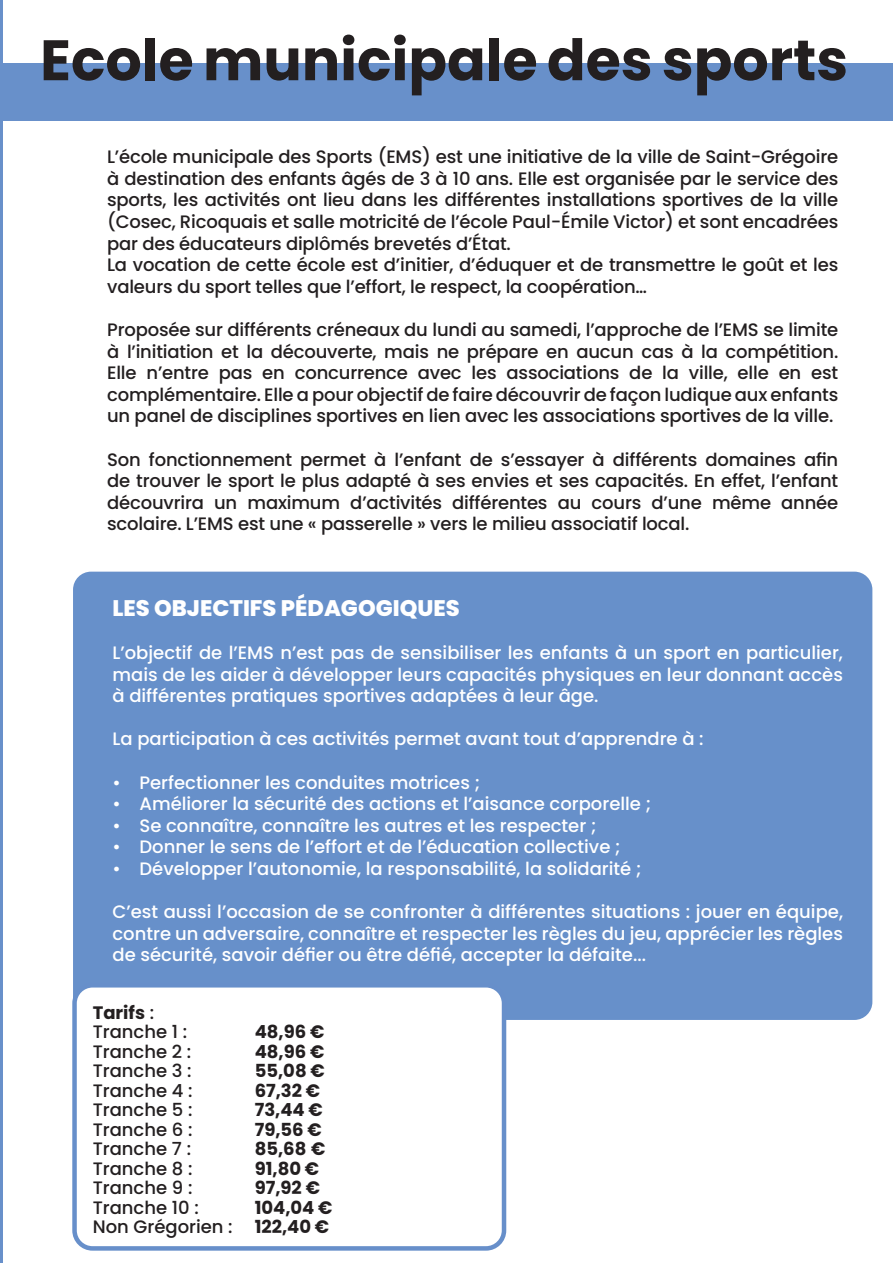
<style>
.page{position:relative;width:893px;height:1263px;background:#fff}
.page>*{position:absolute;margin:0;border:0;box-sizing:border-box;transform-origin:0 0}
.t1{font:700 57px "Poppins";color:#231f20}
.t2{font:800 22.5px "Poppins";color:#fff}
.t3{font:500 18px/21.6px "Poppins";letter-spacing:-.01em;color:#231f20;text-align:justify}
.t4{font:500 18px/21.6px "Poppins";color:#fff;text-align:justify}
.t5{font:700 18px "Poppins";color:#231f20}
.s1{font-weight:500}
.s2{font-weight:700}
</style>
<div class="page">
<hr style="left:0;top:0;width:2px;height:1263px;background:#6890ca">
<div style="left:73px;top:572px;width:799px;height:448px;background:#6790ca;border-radius:18px"></div>
<div style="left:75px;top:985px;width:429px;height:263px;background:#fff;border-radius:18px"></div>
<div style="left:72px;top:983px;width:434px;height:268px;border:4px solid #678fca;border-radius:18px"></div>
<svg style="left:2px;top:121px;width:1px;height:45px"></svg>
<div style="left:0;top:64px;width:893px;height:57px;background:#6890ca"></div>
<p class="t1" style="left:40px;top:27px;width:809px">Ecole municipale des sports</p>
<p class="t3" style="left:107px;top:146px;width:733px">L’école municipale des Sports (EMS) est une initiative de la ville de Saint-Grégoire à destination des enfants âgés de 3 à 10 ans. Elle est organisée par le service des sports, les activités ont lieu dans les différentes installations sportives de la ville (Cosec, Ricoquais et salle motricité de l’école Paul-Émile Victor) et sont encadrées par des éducateurs diplômés brevetés d’État.</p>
<p class="t3" style="left:107px;top:254px;width:733px">La vocation de cette école est d’initier, d’éduquer et de transmettre le goût et les valeurs du sport telles que l’effort, le respect, la coopération…</p>
<p class="t3" style="left:107px;top:319px;width:733px">Proposée sur différents créneaux du lundi au samedi, l’approche de l’EMS se limite à l’initiation et la découverte, mais ne prépare en aucun cas à la compétition.<br>Elle n’entre pas en concurrence avec les associations de la ville, elle en est complémentaire. Elle a pour objectif de faire découvrir de façon ludique aux enfants un panel de disciplines sportives en lien avec les associations sportives de la ville.</p>
<p class="t3" style="left:107px;top:449px;width:733px">Son fonctionnement permet à l’enfant de s’essayer à différents domaines afin de trouver le sport le plus adapté à ses envies et ses capacités. En effet, l’enfant découvrira un maximum d’activités différentes au cours d’une même année scolaire. L’EMS est une « passerelle » vers le milieu associatif local.</p>
<p class="t2" style="left:112px;top:595px;width:349px">LES OBJECTIFS PÉDAGOGIQUES</p>
<p class="t4" style="left:112px;top:642px;width:732px">L’objectif de l’EMS n’est pas de sensibiliser les enfants à un sport en particulier, mais de les aider à développer leurs capacités physiques en leur donnant accès à différentes pratiques sportives adaptées à leur âge.</p>
<p class="t4" style="left:112px;top:728px;width:593px">La participation à ces activités permet avant tout d’apprendre à :</p>
<p class="t4" style="left:112px;top:772px;width:369px">• Perfectionner les conduites motrices ;</p>
<p class="t4" style="left:112px;top:793px;width:540px">• Améliorer la sécurité des actions et l’aisance corporelle ;</p>
<p class="t4" style="left:112px;top:815px;width:485px">• Se connaître, connaître les autres et les respecter ;</p>
<p class="t4" style="left:112px;top:836px;width:510px">• Donner le sens de l’effort et de l’éducation collective ;</p>
<p class="t4" style="left:112px;top:858px;width:531px">• Développer l’autonomie, la responsabilité, la solidarité ;</p>
<p class="t4" style="left:112px;top:901px;width:732px">C’est aussi l’occasion de se confronter à différentes situations : jouer en équipe, contre un adversaire, connaître et respecter les règles du jeu, apprécier les règles de sécurité, savoir défier ou être défié, accepter la défaite...</p>
<p class="t5" style="left:93px;top:1002px;width:63px">Tarifs <span class="s1">:</span></p>
<p class="t3" style="left:93px;top:1021px;width:96px">Tranche 1 :</p>
<p class="t5" style="left:255px;top:1021px;width:71px">48,96 €</p>
<p class="t3" style="left:93px;top:1041px;width:100px">Tranche 2 :</p>
<p class="t5" style="left:255px;top:1041px;width:71px">48,96 €</p>
<p class="t3" style="left:93px;top:1060px;width:101px">Tranche 3 :</p>
<p class="t5" style="left:255px;top:1060px;width:72px">55,08 €</p>
<p class="t3" style="left:93px;top:1080px;width:101px">Tranche 4 :</p>
<p class="t5" style="left:255px;top:1080px;width:67px">67,32 €</p>
<p class="t3" style="left:93px;top:1099px;width:101px">Tranche 5 :</p>
<p class="t5" style="left:255px;top:1099px;width:70px">73,44 €</p>
<p class="t3" style="left:93px;top:1119px;width:101px">Tranche 6 :</p>
<p class="t5" style="left:255px;top:1119px;width:69px">79,56 €</p>
<p class="t3" style="left:93px;top:1138px;width:100px">Tranche 7 :</p>
<p class="t5" style="left:255px;top:1138px;width:72px">85,68 €</p>
<p class="t3" style="left:93px;top:1158px;width:101px">Tranche 8 :</p>
<p class="t5" style="left:255px;top:1158px;width:66px">91,80 €</p>
<p class="t3" style="left:93px;top:1177px;width:101px">Tranche 9 :</p>
<p class="t5" style="left:255px;top:1177px;width:67px">97,92 €</p>
<p class="t3" style="left:93px;top:1197px;width:108px">Tranche 10 :</p>
<p class="t5" style="left:255px;top:1197px;width:79px">104,04 €</p>
<p class="t3" style="left:93px;top:1216px;width:238px">Non Grégorien : <span class="s2">122,40 €</span></p>
</div>
